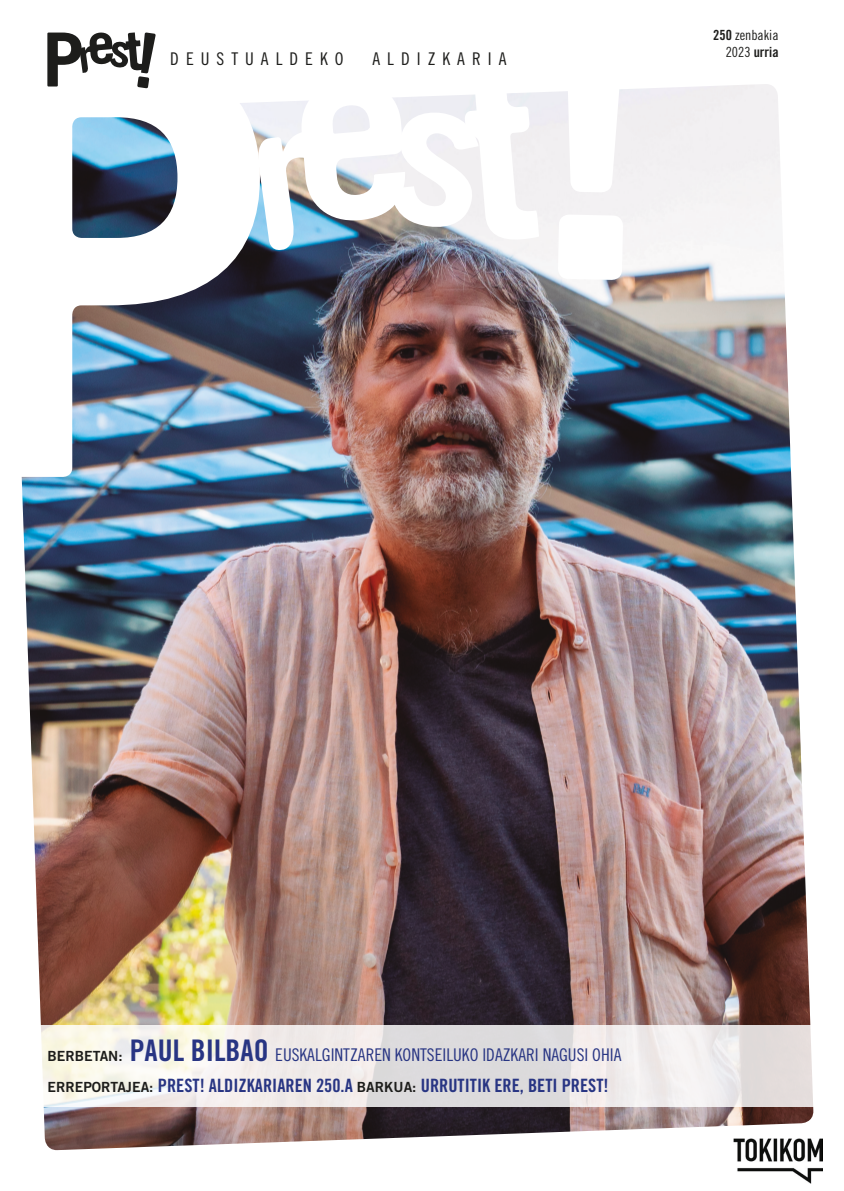
<style>
.page{position:relative;width:844px;height:1191px;background:#fff}
.page>*{position:absolute;margin:0;border:0;box-sizing:border-box;transform-origin:0 0}
.t1{font:18.38px "Trade Gothic LT Std Bd Cn 20";color:#283583}
.t2{font:17.5px "Trade Gothic LT Std Cn 18";color:#283583}
.t3{font:17.5px "Trade Gothic LT Std Cn 18";letter-spacing:.4em;color:#1d1d1b}
.t4{font:14px "Trade Gothic LT Std Cn 18";color:#1d1d1b}
.t5{font:14px "Trade Gothic LT Std Bd Cn 20";color:#1d1d1b}
.s1{font-family:"Trade Gothic LT Std Bd Cn 20"}
.s2{font-family:"Trade Gothic LT Std Cn 18"}
.s3{font-family:"Trade Gothic LT Std Bd 2";font-size:14px;color:#1d1d1b}
.s4{font-family:"Trade Gothic LT Std Bd Cn 20";font-size:29.75px}
</style>
<div class="page">
<img style="left:21px;top:84px;width:792px;height:1066px">
<img style="left:733px;top:1138px;width:89px;height:45px">
<svg style="left:21px;top:1024px;width:792px;height:82px"></svg>
<svg style="left:21px;top:84px;width:239px;height:393px"></svg>
<svg style="left:557px;top:84px;width:72px;height:196px"></svg>
<svg style="left:255px;top:84px;width:284px;height:167px"></svg>
<svg style="left:47px;top:32px;width:109px;height:56px"></svg>
<p class="t3" style="left:170px;top:48px;width:175px">DEUSTUALDEKO</p>
<p class="t3" style="left:372px;top:48px;width:135px">ALDIZKARIA</p>
<p class="t4" style="left:713px;top:27px;width:67px"><span class="s1">250</span> zenbakia</p>
<p class="t5" style="left:725px;top:43px;width:54px"><span class="s2">2023</span> urria</p>
<p class="t2" style="left:48px;top:1044px;width:575px"><span class="s3">BERBETAN:</span> <span class="s4">PAUL BILBAO</span> EUSKALGINTZAREN KONTSEILUKO IDAZKARI NAGUSI OHIA</p>
<p class="t1" style="left:48px;top:1074px;width:562px"><span class="s3">ERREPORTAJEA:</span> PREST! ALDIZKARIAREN 250.A <span class="s3">BARKUA:</span> URRUTITIK ERE, BETI PREST!</p>
</div>
